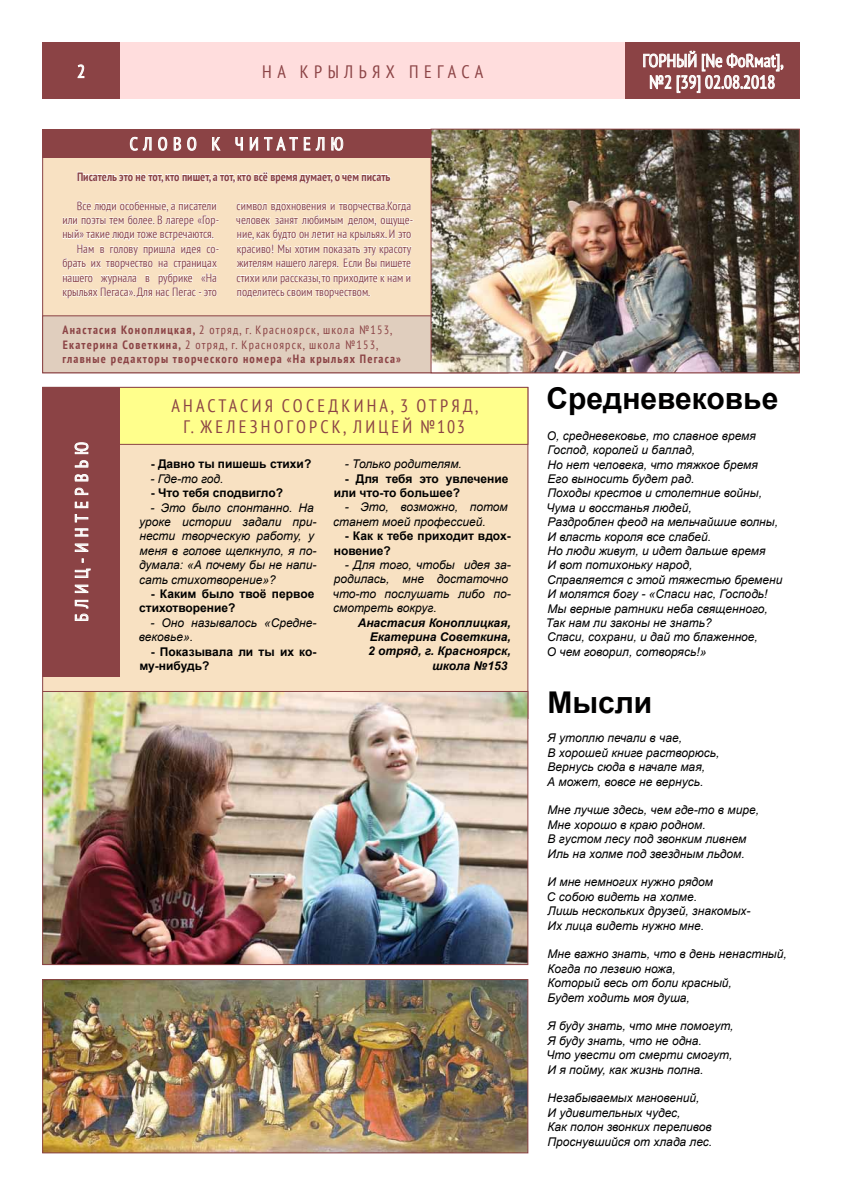
<style>
.page{position:relative;width:842px;height:1191px;background:#fff}
.page>*{position:absolute;margin:0;border:0;box-sizing:border-box;transform-origin:0 0}
.t1{font:700 30px "Arial";color:#010000}
.t2{font:condensed 18px "PT Sans";letter-spacing:.275em;color:#8b4345}
.t3{font:condensed 18px/21.6px "PT Sans";color:#fffffe;text-align:center}
.t4{font:condensed 18px "PT Sans";letter-spacing:.3em;color:#fffffe}
.t5{font:condensed 18px "PT Sans";letter-spacing:.3em;color:#8b4345}
.t6{font:condensed 18px "PT Sans";letter-spacing:.27em;color:#fffffe}
.t7{font:italic 12px/14.4px "Arial";color:#010000}
.t8{font:condensed 12px/14.4px "PT Sans";color:#8b4345}
.t9{font:italic 12px/14.4px "Arial";color:#000}
.t10{font:700 12px/14.4px "Arial";color:#000}
.t11{font:700 condensed 12px/14.4px "PT Sans";letter-spacing:.1em;color:#8b4345}
.t12{font:italic 700 12px/14.4px "Arial";color:#000;text-align:right}
.t13{font:700 condensed 12px "PT Sans";color:#8b4345}
.s1{font-weight:400}
</style>
<div class="page">
<div style="left:625px;top:43px;width:174px;height:56px;background:#8b4345"></div>
<svg style="left:643px;top:51px;width:140px;height:42px"></svg>
<div style="left:120px;top:43px;width:505px;height:56px;background:#fdd"></div>
<div style="left:43px;top:43px;width:77px;height:56px;background:#8b4345"></div>
<svg style="left:78px;top:64px;width:6px;height:14px"></svg>
<div style="left:43px;top:387px;width:485px;height:331px;background:#f8e1c2"></div>
<div style="left:43px;top:387px;width:485px;height:57px;background:#ffff8c;border:1px solid #8b4345"></div>
<div style="left:43px;top:143px;width:756px;height:230px;background:#f8e1c2"></div>
<div style="left:43px;top:129px;width:465px;height:29px;background:#8b4345"></div>
<svg style="left:130px;top:137px;width:22px;height:14px"></svg>
<svg style="left:158px;top:137px;width:9px;height:14px"></svg>
<svg style="left:174px;top:137px;width:7px;height:14px"></svg>
<svg style="left:187px;top:137px;width:9px;height:14px"></svg>
<svg style="left:212px;top:137px;width:8px;height:14px"></svg>
<svg style="left:235px;top:137px;width:8px;height:14px"></svg>
<svg style="left:250px;top:137px;width:8px;height:14px"></svg>
<svg style="left:264px;top:137px;width:34px;height:14px"></svg>
<svg style="left:304px;top:137px;width:6px;height:14px"></svg>
<svg style="left:316px;top:137px;width:9px;height:14px"></svg>
<svg style="left:331px;top:137px;width:12px;height:14px"></svg>
<svg style="left:62px;top:200px;width:157px;height:99px"></svg>
<svg style="left:236px;top:201px;width:177px;height:98px"></svg>
<div style="left:43px;top:316px;width:465px;height:57px;background:#e0cebe;border:1px solid #8b4345"></div>
<img style="left:433px;top:131px;width:364px;height:240px">
<div style="left:431px;top:129px;width:368px;height:244px;border:1px solid #8b4345"></div>
<svg style="left:77px;top:172px;width:314px;height:11px"></svg>
<div style="left:43px;top:387px;width:77px;height:289px;background:#8b4345"></div>
<svg style="left:75px;top:600px;width:14px;height:21px"></svg>
<svg style="left:75px;top:584px;width:13px;height:9px"></svg>
<svg style="left:75px;top:568px;width:16px;height:10px"></svg>
<svg style="left:75px;top:543px;width:13px;height:9px"></svg>
<svg style="left:75px;top:528px;width:13px;height:9px"></svg>
<svg style="left:75px;top:514px;width:13px;height:8px"></svg>
<svg style="left:75px;top:501px;width:13px;height:7px"></svg>
<svg style="left:75px;top:487px;width:13px;height:8px"></svg>
<svg style="left:75px;top:474px;width:14px;height:7px"></svg>
<svg style="left:75px;top:460px;width:14px;height:8px"></svg>
<svg style="left:75px;top:442px;width:14px;height:12px"></svg>
<img style="left:45px;top:981px;width:481px;height:170px">
<div style="left:43px;top:979px;width:485px;height:174px;border:1px solid #8b4345"></div>
<img style="left:45px;top:693px;width:481px;height:269px">
<div style="left:43px;top:691px;width:485px;height:273px;border:1px solid #8b4345"></div>
<h2 class="t6" style="left:77px;top:60px;width:10px">2</h2>
<h2 class="t5" style="left:262px;top:60px;width:222px">НА КРЫЛЬЯХ ПЕГАСА</h2>
<h2 class="t4" style="left:130px;top:132px;width:215px">СЛОВО К ЧИТАТЕЛЮ</h2>
<p class="t13" style="left:77px;top:168px;width:315px">Писатель это не тот, кто пишет, а тот, кто всё время думает, о чем писать</p>
<p class="t8" style="left:77px;top:198px;width:141px">Все люди особенные, а писатели</p>
<p class="t8" style="left:62px;top:212px;width:158px">или поэты тем более. В лагере «Гор-</p>
<p class="t8" style="left:62px;top:227px;width:153px">ный» такие люди тоже встречаются.</p>
<p class="t8" style="left:77px;top:241px;width:144px">Нам в голову пришла идея со-</p>
<p class="t8" style="left:62px;top:255px;width:156px">брать их творчество на страницах</p>
<p class="t8" style="left:62px;top:270px;width:156px">нашего журнала в рубрике «На</p>
<p class="t8" style="left:62px;top:284px;width:156px">крыльях Пегаса». Для нас Пегас - это</p>
<p class="t8" style="left:236px;top:198px;width:179px">символ вдохновения и творчества.Когда человек занят любимым делом, ощуще&shy;ние, как будто он летит на крыльях. И это красиво! Мы хотим показать эту красоту жителям нашего лагеря. Если Вы пишете стихи или рассказы, то приходите к нам и поделитесь своим творчеством.</p>
<p class="t11" style="left:62px;top:323px;width:340px">Анастасия Коноплицкая, <span class="s1">2 отряд, г. Красноярск, школа №153,<br></span>Екатерина Советкина, <span class="s1">2 отряд, г. Красноярск, школа №153, </span>главные редакторы творческого номера «На крыльях Пегаса»</p>
<h2 class="t4" style="left:70px;top:621px;width:181px;rotate:-90deg">БЛИЦ-ИНТЕРВЬЮ</h2>
<h2 class="t2" style="left:171px;top:394px;width:37px">АНастасия</h2>
<h2 class="t2" style="left:282px;top:394px;width:24px">Соседкина</h2>
<h2 class="t2" style="left:391px;top:394px;width:38px">, 3 отряд</h2>
<h2 class="t2" style="left:475px;top:394px;width:4px">,</h2>
<h2 class="t2" style="left:183px;top:415px;width:43px">г. желе</h2>
<h2 class="t2" style="left:250px;top:415px;width:24px">зногорск</h2>
<h2 class="t2" style="left:343px;top:415px;width:123px">, ли це й №103</h2>
<p class="t10" style="left:151px;top:457px;width:162px">- Давно ты пишешь стихи?</p>
<p class="t9" style="left:151px;top:471px;width:74px">- Где-то год.</p>
<p class="t10" style="left:151px;top:486px;width:134px">- Что тебя сподвигло?</p>
<p class="t9" style="left:139px;top:500px;width:179px;text-indent:12px">- Это было спонтанно. На уроке истории задали при&shy;нести творческую работу, у меня в голове щелкнуло, я по&shy;думала: «А почему бы не напи&shy;сать стихотворение»?</p>
<p class="t10" style="left:139px;top:586px;width:177px;text-indent:11px">- Каким было твоё первое стихотворение?</p>
<p class="t9" style="left:139px;top:615px;width:179px;text-indent:12px">- Оно называлось «Средне&shy;вековье».</p>
<p class="t10" style="left:139px;top:644px;width:178px;text-indent:11px">- Показывала ли ты их ко&shy;му-нибудь?</p>
<p class="t9" style="left:345px;top:457px;width:119px">- Только родителям.</p>
<p class="t10" style="left:334px;top:471px;width:176px;text-indent:11px">- Для тебя это увлечение или что-то большее?</p>
<p class="t9" style="left:333px;top:500px;width:176px;text-indent:12px">- Это, возможно, потом станет моей профессией.</p>
<p class="t10" style="left:334px;top:529px;width:178px;text-indent:11px">- Как к тебе приходит вдох&shy;новение?</p>
<p class="t9" style="left:333px;top:558px;width:179px;text-indent:12px">- Для того, чтобы идея за&shy;родилась, мне достаточно что-то послушать либо по&shy;смотреть вокруг.</p>
<p class="t12" style="left:358px;top:615px;width:155px">Анастасия Коноплицкая,<br>Екатерина Советкина,<br>2 отряд, г. Красноярск, школа №153</p>
<h2 class="t3" style="left:642px;top:49px;width:142px">ГОРНЫЙ [Ne ФoRмаt], №2 [39] 02.08.2018</h2>
<h1 class="t1" style="left:547px;top:378px;width:233px">Средневековье</h1>
<p class="t7" style="left:546px;top:428px;width:238px">О, средневековье, то славное время<br>Господ, королей и баллад,<br>Но нет человека, что тяжкое бремя<br>Его выносить будет рад.<br>Походы крестов и столетние войны,<br>Чума и восстанья людей,<br>Раздроблен феод на мельчайшие волны,<br>И власть короля все слабей.<br>Но люди живут, и идет дальше время<br>И вот потихоньку народ,<br>Справляется с этой тяжестью бремени<br>И молятся богу - «Спаси нас, Господь!<br>Мы верные ратники неба священного,<br>Так нам ли законы не знать?<br>Спаси, сохрани, и дай то блаженное,<br>О чем говорил, сотворясь!»</p>
<h1 class="t1" style="left:547px;top:681px;width:106px">Мысли</h1>
<p class="t7" style="left:547px;top:731px;width:174px">Я утоплю печали в чае,<br>В хорошей книге растворюсь,<br>Вернусь сюда в начале мая,<br>А может, вовсе не вернусь.</p>
<p class="t7" style="left:547px;top:803px;width:213px">Мне лучше здесь, чем где-то в мире,<br>Мне хорошо в краю родном.<br>В густом лесу под звонким ливнем<br>Иль на холме под звездным льдом.</p>
<p class="t7" style="left:547px;top:875px;width:205px">И мне немногих нужно рядом<br>С собою видеть на холме.<br>Лишь нескольких друзей, знакомых-<br>Их лица видеть нужно мне.</p>
<p class="t7" style="left:547px;top:947px;width:241px">Мне важно знать, что в день ненастный,<br>Когда по лезвию ножа,<br>Который весь от боли красный,<br>Будет ходить моя душа,</p>
<p class="t7" style="left:546px;top:1019px;width:189px">Я буду знать, что мне помогут,<br>Я буду знать, что не одна.<br>Что увести от смерти смогут,<br>И я пойму, как жизнь полна.</p>
<p class="t7" style="left:548px;top:1091px;width:166px">Незабываемых мгновений,<br>И удивительных чудес,<br>Как полон звонких переливов<br>Проснувшийся от хлада лес.</p>
</div>
